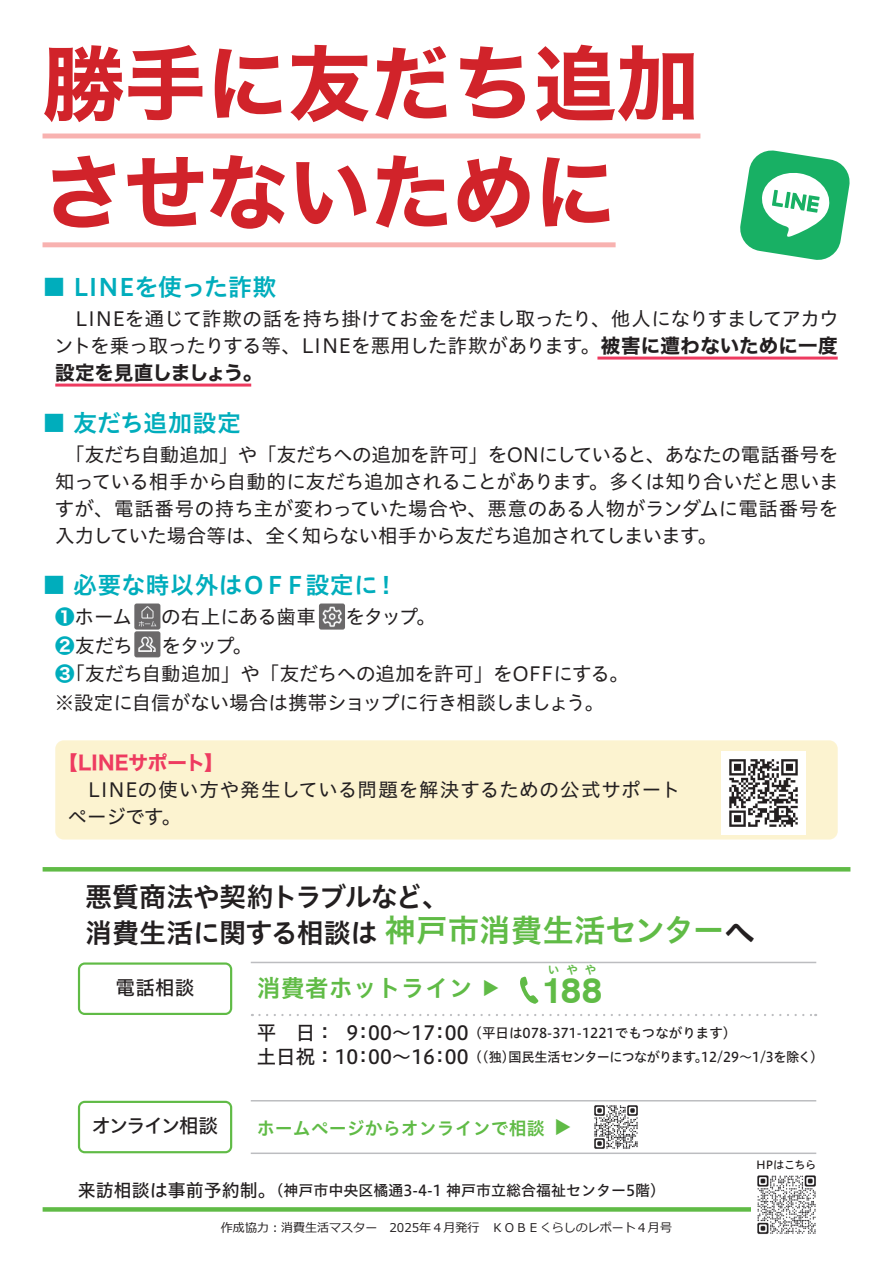
<style>
.page{position:relative;width:893px;height:1263px;background:#fff}
.page>*{position:absolute;margin:0;border:0;box-sizing:border-box;transform-origin:0 0}
.t1{font:82.05px/108.6px "Hira Kaku Std W7";color:#d1232a}
.t2{font:700 36px "Swiss 721 BT";color:#60bb46}
.t3{font:27.15px/35.2px "Hiragino UD Sans Std W6";letter-spacing:-.025em;color:#231f20}
.t4{font:24px "Hiragino UD Sans Std W6";color:#00adbc}
.t5{font:24px "Hiragino UD Sans Std W6";color:#60bb46}
.t6{font:19.65px "Hiragino UD Sans Std W5";letter-spacing:-.115em;color:#231f20}
.t7{font:19.65px "Hiragino UD Sans Std W5";letter-spacing:-.06em;color:#231f20}
.t8{font:19.5px/27px "Hiragino UD Sans Std W4";letter-spacing:-.005em;color:#231f20;text-align:justify}
.t9{font:19.5px/27px "Hiragino UD Sans Std W4";letter-spacing:.02em;color:#231f20}
.t10{font:19.5px "Hira Kaku Std W7";letter-spacing:-.035em;color:#231f20}
.t11{font:19.5px "Hira Kaku Std W7";letter-spacing:.01em;color:#ee3b60}
.t12{font:18px "Hiragino UD Sans Std W6";color:#60bb46}
.t13{font:15px "Hiragino UD Sans Std W5";color:#231f20}
.t14{font:13.5px/24px "Hiragino UD Sans Std W5";color:#231f20}
.t15{font:12px "Meiryo";color:#231f20}
.t16{font:11.55px "Hiragino UD Sans Std W6";color:#60bb46}
.t17{font:11.25px "Hiragino UD Sans Std W5";letter-spacing:-.02em;color:#231f20}
.s1{font-family:"Hira Kaku Std W7"}
.s2{font-family:"Hira Kaku Std W7";color:#00adbc}
.s3{font-family:"Koz Go Pr 6 N"}
.s4{font-size:31.65px;color:#60bb46}
.s5{font-size:31.65px}
.s6{font-size:19.5px}
.s7{font-size:19.5px;color:#fff}
.s8{font-size:18px}
</style>
<div class="page">
<hr style="left:43px;top:867px;width:807px;height:4px;background:#60bb46">
<div style="left:43px;top:1207px;width:720px;height:5px;background:#60bb46"></div>
<div style="left:55px;top:740px;width:783px;height:99px;background:#fcf3d0;border-radius:9px"></div>
<svg style="left:740px;top:150px;width:110px;height:110px"></svg>
<img style="left:590px;top:1101px;width:52px;height:48px">
<svg style="left:78px;top:1101px;width:154px;height:52px"></svg>
<svg style="left:78px;top:962px;width:154px;height:53px"></svg>
<svg style="left:520px;top:976px;width:19px;height:28px"></svg>
<hr style="left:55px;top:384px;width:196px;height:3px;background:#ee3b60">
<hr style="left:597px;top:357px;width:241px;height:3px;background:#ee3b60">
<img style="left:751px;top:1175px;width:65px;height:60px">
<img style="left:722px;top:751px;width:83px;height:83px">
<img style="left:319px;top:603px;width:26px;height:27px">
<img style="left:134px;top:603px;width:26px;height:54px">
<hr style="left:43px;top:134px;width:657px;height:4px;background:#f8b2b0">
<div style="left:43px;top:242px;width:573px;height:5px;background:#f8b2b0"></div>
<hr style="left:251px;top:1152px;width:565px;height:2px;background:#bcbdc0">
<hr style="left:251px;top:1100px;width:565px;height:1px;background:#bcbdc0">
<svg style="left:259px;top:1014px;width:557px;height:2px"></svg>
<hr style="left:251px;top:962px;width:565px;height:1px;background:#bcbdc0">
<h1 class="t1" style="left:43px;top:33px;width:657px">勝手に友だち追加させないために</h1>
<p class="t4" style="left:42px;top:268px;width:236px">■ LINEを使った詐欺</p>
<p class="t8" style="left:54px;top:304px;width:786px;text-align:right">LINEを通じて詐欺の話を持ち掛けてお金をだまし取ったり、他人になりすましてアカウントを乗っ取ったりする等、LINEを悪用した詐欺があります。<span class="s1">被害に遭わないために一度</span></p>
<p class="t10" style="left:55px;top:357px;width:208px">設定を見直しましょう。</p>
<p class="t4" style="left:42px;top:404px;width:200px">■ 友だち追加設定</p>
<p class="t8" style="left:55px;top:440px;width:785px">　「友だち自動追加」や「友だちへの追加を許可」をONにしていると、あなたの電話番号を知っている相手から自動的に友だち追加されることがあります。多くは知り合いだと思いますが、電話番号の持ち主が変わっていた場合や、悪意のある人物がランダムに電話番号を入力していた場合等は、全く知らない相手から友だち追加されてしまいます。</p>
<p class="t4" style="left:42px;top:567px;width:357px">■ 必要な時以外はＯＦＦ設定に！</p>
<p class="t8" style="left:55px;top:602px;width:576px;line-height:28.5px;text-align:left"><span class="s2">❶</span>ホーム<span class="s3">　</span> の右上にある歯車<span class="s3">　</span> をタップ。<br><span class="s2">❷</span>友だち<span class="s3">　</span> をタップ。<br><span class="s2">❸</span>「友だち自動追加」や「友だちへの追加を許可」をOFFにする。※設定に自信がない場合は携帯ショップに行き相談しましょう。</p>
<p class="t11" style="left:58px;top:748px;width:167px">【LINEサポート】</p>
<p class="t9" style="left:68px;top:775px;width:614px;text-indent:20px">LINEの使い方や発生している問題を解決するための公式サポートページです。</p>
<h3 class="t3" style="left:85px;top:878px;width:672px">悪質商法や契約トラブルなど、<br>消費生活に関する相談は <span class="s4">神戸市消費生活センター</span><span class="s5">へ</span></h3>
<p class="t7" style="left:116px;top:972px;width:80px">電話相談</p>
<p class="t6" style="left:91px;top:1111px;width:128px">オンライン相談</p>
<p class="t5" style="left:257px;top:970px;width:217px">消費者ホットライン</p>
<p class="t12" style="left:504px;top:979px;width:19px;rotate:90deg">▲</p>
<p class="t16" style="left:548px;top:961px;width:50px">いやや</p>
<h2 class="t2" style="left:542px;top:968px;width:61px">188</h2>
<p class="t14" style="left:257px;top:1020px;width:568px"><span class="s6">平　日：</span><span class="s7">0</span><span class="s6">9：00～17：00</span>（平日は078-371-1221でもつながります）<br><span class="s6">土日祝：10：00～16：00</span>（（独）国民生活センターにつながります。12/29～1/3を除く）</p>
<p class="t12" style="left:257px;top:1114px;width:289px">ホームページからオンラインで相談</p>
<p class="t12" style="left:576px;top:1118px;width:19px;rotate:90deg">▲</p>
<p class="t17" style="left:756px;top:1156px;width:62px">HPはこちら</p>
<p class="t13" style="left:78px;top:1179px;width:589px"><span class="s8">来訪相談は事前予約制。</span>（神戸市中央区橘通3-4-1 神戸市立総合福祉センター5階）</p>
<p class="t15" style="left:221px;top:1219px;width:453px">作成協力︓消費生活マスター　2025年４月発行　ＫＯＢＥくらしのレポート４月号</p>
</div>
